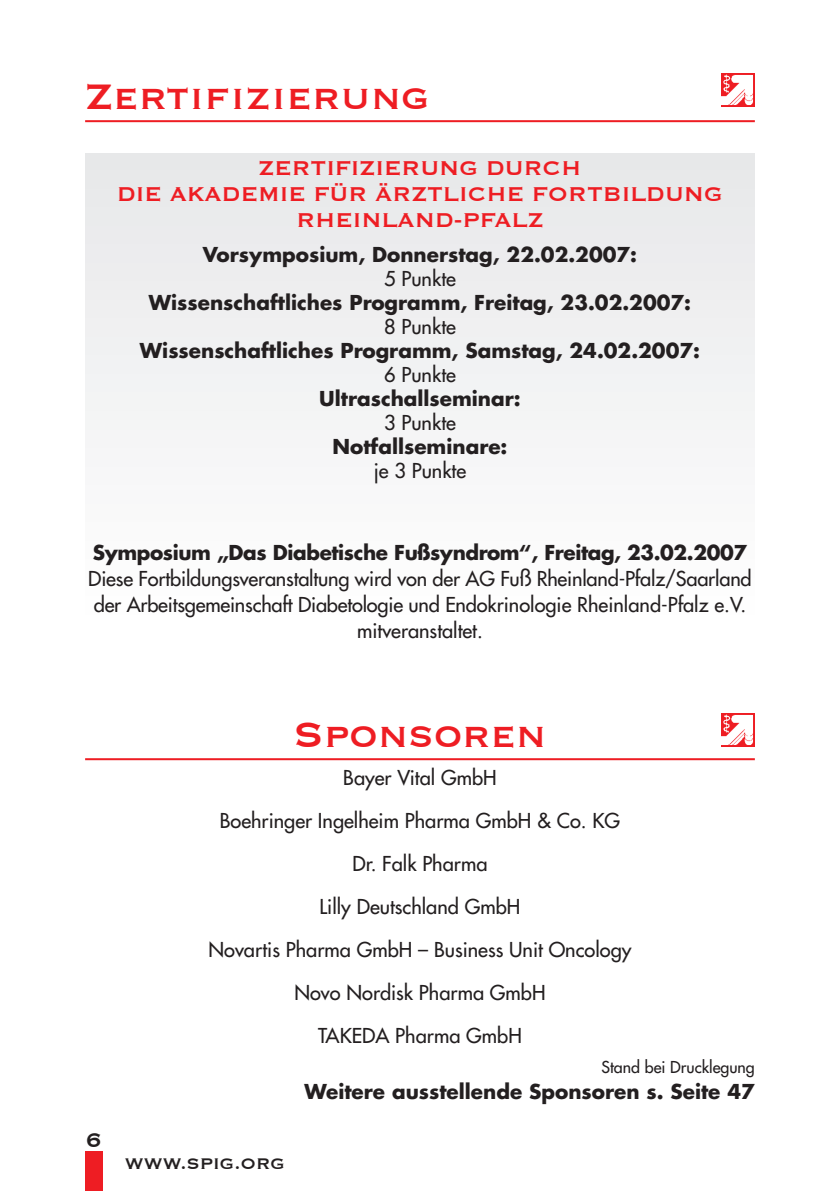
<style>
.page{position:relative;width:840px;height:1191px;background:#fff}
.page>*{position:absolute;margin:0;border:0;box-sizing:border-box;transform-origin:0 0}
.t1{font:46px "Copperplate";color:#ee1d23}
.t2{font:26px/26px "Copperplate";color:#ee1d23;text-align:center}
.t3{font:26px "Copperplate";color:#231f20}
.t4{font:20px/43px "Futura";color:#231f20;text-align:center}
.t5{font:700 20px "Futura";color:#231f20}
.t6{font:700 20px "Futura";letter-spacing:-.02em;color:#231f20}
.t7{font:20px "Copperplate";color:#231f20}
.t8{font:16px "Futura";color:#231f20}
</style>
<div class="page">
<img style="left:721px;top:74px;width:33px;height:33px">
<div style="left:85px;top:153px;width:669px;height:472px;background:#f2f3f4"></div>
<div style="left:85px;top:1151px;width:17px;height:40px;background:#ee1d23"></div>
<hr style="left:85px;top:120px;width:669px;height:2px;background:#ee1d23">
<hr style="left:85px;top:758px;width:669px;height:2px;background:#ee1d23">
<img style="left:721px;top:713px;width:33px;height:33px">
<h1 class="t1" style="left:85px;top:67px;width:346px">Zertifizierung</h1>
<h2 class="t2" style="left:117px;top:153px;width:607px">ZERTIFIZIERUNG DURCH<br>DIE AKADEMIE FÜR ÄRZTLICHE FORTBILDUNG<br>RHEINLAND-PFALZ</h2>
<p class="t5" style="left:203px;top:241px;width:435px">Vorsymposium, Donnerstag, 22.02.2007:</p>
<p class="t4" style="left:384px;top:257px;width:73px">5 Punkte</p>
<p class="t5" style="left:149px;top:289px;width:543px">Wissenschaftliches Programm, Freitag, 23.02.2007:</p>
<p class="t4" style="left:384px;top:305px;width:73px">8 Punkte</p>
<p class="t5" style="left:140px;top:337px;width:561px">Wissenschaftliches Programm, Samstag, 24.02.2007:</p>
<p class="t4" style="left:384px;top:353px;width:73px">6 Punkte</p>
<p class="t5" style="left:319px;top:385px;width:203px">Ultraschallseminar:</p>
<p class="t4" style="left:384px;top:401px;width:73px">3 Punkte</p>
<p class="t5" style="left:332px;top:433px;width:176px">Notfallseminare:</p>
<p class="t4" style="left:373px;top:449px;width:94px">je 3 Punkte</p>
<p class="t6" style="left:93px;top:539px;width:655px">Symposium „Das Diabetische Fußsyndrom“, Freitag, 23.02.2007</p>
<p class="t4" style="left:88px;top:566px;width:664px;line-height:26px">Diese Fortbildungsveranstaltung wird von der AG Fuß Rheinland-Pfalz/Saarland der Arbeitsgemeinschaft Diabetologie und Endokrinologie Rheinland-Pfalz e.V. mitveranstaltet.</p>
<h1 class="t1" style="left:293px;top:705px;width:255px">Sponsoren</h1>
<p class="t4" style="left:208px;top:756px;width:424px">Bayer Vital GmbH<br>Boehringer Ingelheim Pharma GmbH &amp; Co. KG<br>Dr. Falk Pharma<br>Lilly Deutschland GmbH<br>Novartis Pharma GmbH – Business Unit Oncology<br>Novo Nordisk Pharma GmbH<br>TAKEDA Pharma GmbH</p>
<h2 class="t3" style="left:86px;top:1123px;width:17px">6</h2>
<p class="t8" style="left:601px;top:1056px;width:155px">Stand bei Drucklegung</p>
<p class="t5" style="left:304px;top:1077px;width:451px">Weitere ausstellende Sponsoren s. Seite 47</p>
<p class="t7" style="left:125px;top:1151px;width:161px">WWW.SPIG.ORG</p>
</div>
